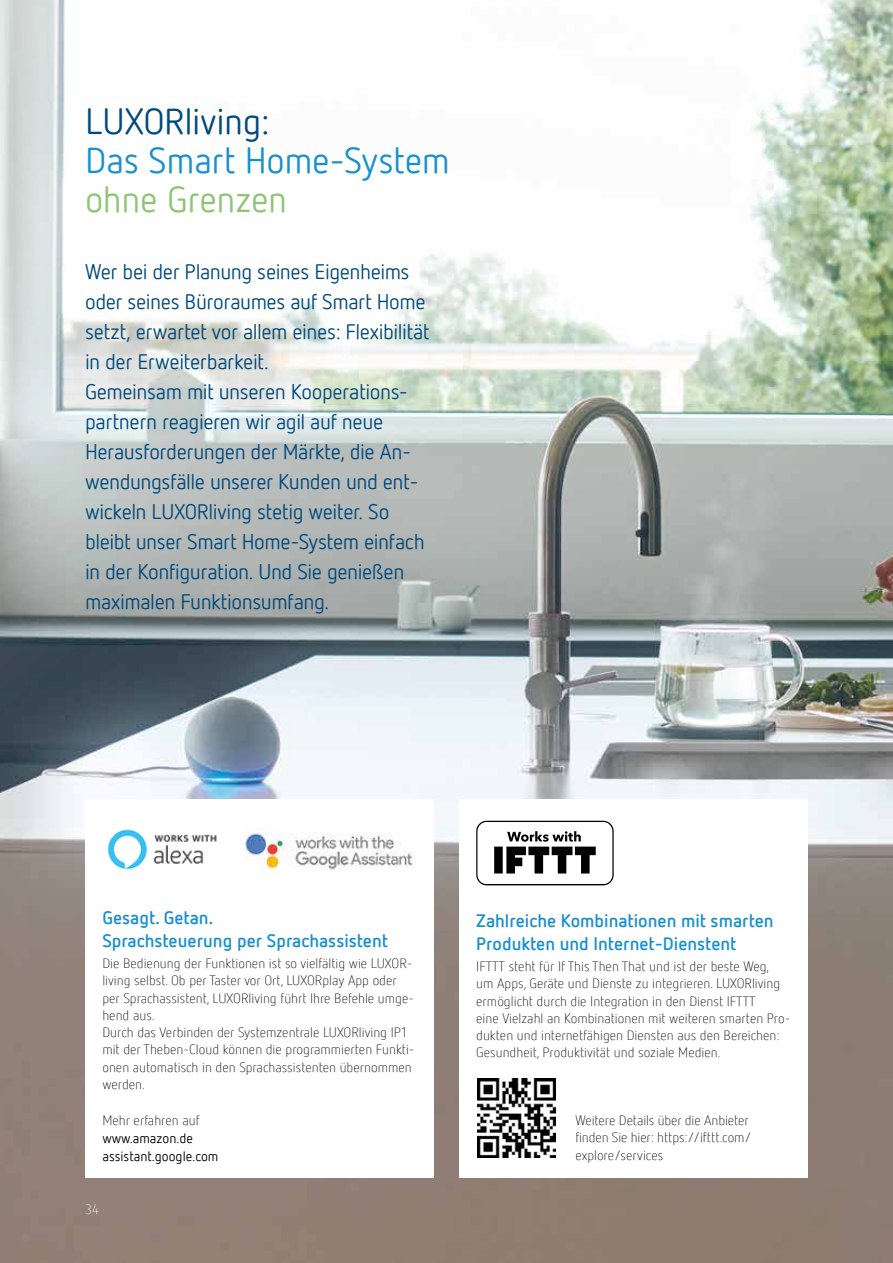
<style>
.page{position:relative;width:893px;height:1263px;background:#fff}
.page>*{position:absolute;margin:0;border:0;box-sizing:border-box;transform-origin:0 0}
.t1{font:36px "Netto Offc Pro";letter-spacing:-.01em;color:#1790d0}
.t2{font:36px "Netto Offc Pro";letter-spacing:-.01em;color:#00497b}
.t3{font:36px "Netto Offc Pro";letter-spacing:-.01em;color:#8fc475}
.t4{font:21px/30px "Netto Offc Pro";letter-spacing:-.02em;color:#00497b}
.t5{font:700 18px/22.5px "Netto Offc Pro";color:#1790d0}
.t6{font:300 13.5px/17.2px "Netto Offc Pro";color:#000}
.t7{font:13.5px/18px "Netto Offc Pro";color:#000}
.t8{font:300 13.5px "Netto Offc Pro";color:#fff}
</style>
<div class="page">
<img style="left:0;top:0;width:893px;height:1263px">
<div style="left:85px;top:799px;width:349px;height:379px;background:#fff"></div>
<div style="left:459px;top:799px;width:349px;height:379px;background:#fff"></div>
<img style="left:107px;top:829px;width:110px;height:41px">
<img style="left:245px;top:830px;width:170px;height:42px">
<svg style="left:476px;top:821px;width:138px;height:64px"></svg>
<img style="left:477px;top:1079px;width:79px;height:78px">
<h1 class="t2" style="left:85px;top:98px;width:186px">LUXORliving:</h1>
<h1 class="t1" style="left:85px;top:137px;width:366px">Das Smart Home-System</h1>
<h1 class="t3" style="left:85px;top:176px;width:203px">ohne Grenzen</h1>
<p class="t4" style="left:85px;top:255px;width:346px">Wer bei der Planung seines Eigenheims oder seines Büroraumes auf Smart Home setzt, erwartet vor allem eines: Flexibilität in der Erweiterbarkeit.<br>Gemeinsam mit unseren Kooperations&shy;partnern reagieren wir agil auf neue Herausforderungen der Märkte, die An&shy;wendungsfälle unserer Kunden und ent&shy;wickeln LUXORliving stetig weiter. So bleibt unser Smart Home-System einfach in der Konfiguration. Und Sie genießen maximalen Funktionsumfang.</p>
<h3 class="t5" style="left:102px;top:906px;width:287px">Gesagt. Getan.<br>Sprachsteuerung per Sprachassistent</h3>
<p class="t6" style="left:102px;top:954px;width:314px">Die Bedienung der Funktionen ist so vielfältig wie LUXOR&shy;living selbst. Ob per Taster vor Ort, LUXORplay App oder per Sprachassistent, LUXORliving führt Ihre Befehle umge&shy;hend aus.<br>Durch das Verbinden der Systemzentrale LUXORliving IP1 mit der Theben-Cloud können die programmierten Funkti&shy;onen automatisch in den Sprachassistenten übernommen werden.</p>
<p class="t6" style="left:102px;top:1111px;width:99px">Mehr erfahren auf</p>
<p class="t7" style="left:102px;top:1129px;width:118px">www.amazon.de assistant.google.com</p>
<p class="t8" style="left:85px;top:1201px;width:16px">34</p>
<h3 class="t5" style="left:476px;top:909px;width:299px">Zahlreiche Kombinationen mit smarten<br>Produkten und Internet-Dienstent</h3>
<p class="t6" style="left:476px;top:957px;width:316px">IFTTT steht für If This Then That und ist der beste Weg,<br>um Apps, Geräte und Dienste zu integrieren. LUXORliving ermöglicht durch die Integration in den Dienst IFTTT<br>eine Vielzahl an Kombinationen mit weiteren smarten Pro&shy;dukten und internetfähigen Diensten aus den Bereichen:<br>Gesundheit, Produktivität und soziale Medien.</p>
<p class="t6" style="left:575px;top:1111px;width:178px">Weitere Details über die Anbieter finden Sie hier: https://ifttt.com/ explore/services</p>
</div>
